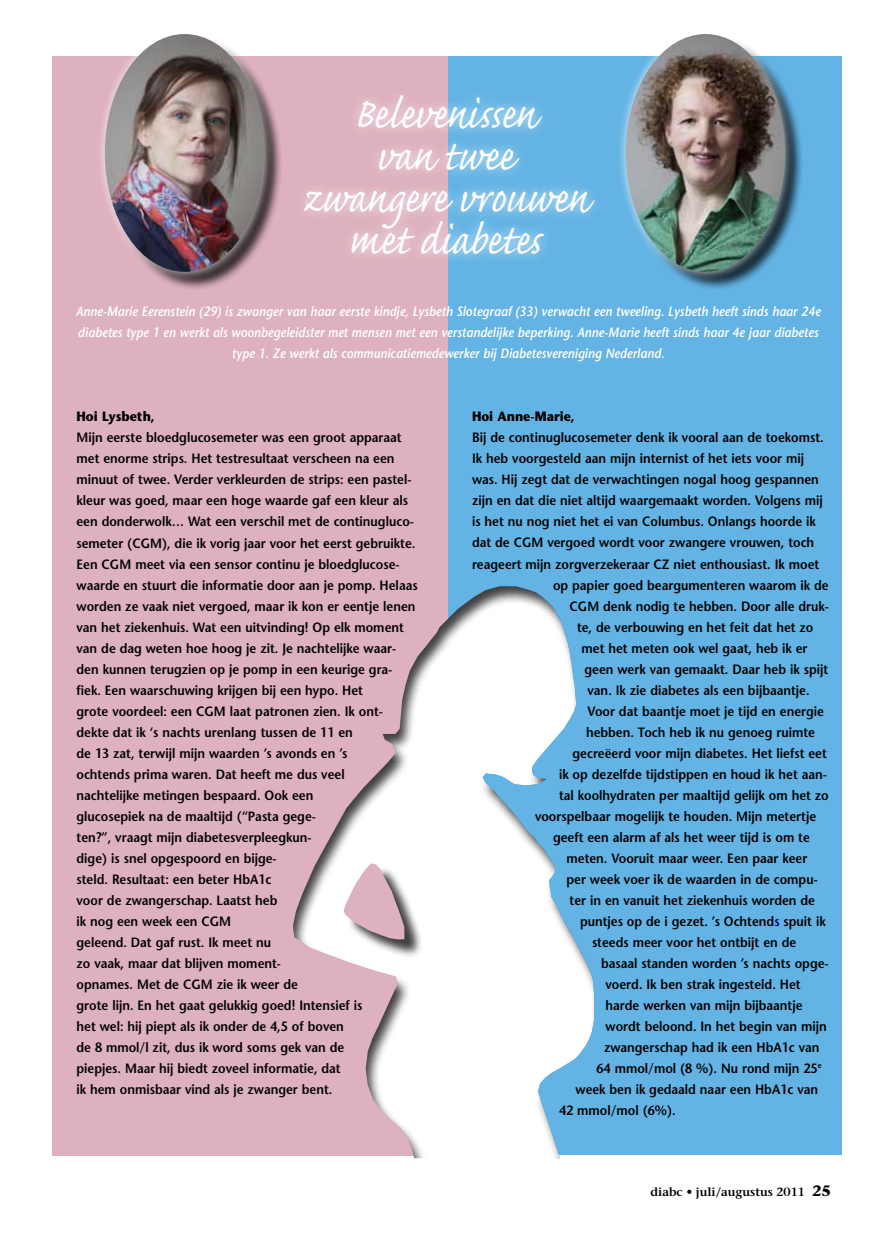
<style>
.page{position:relative;width:893px;height:1234px;background:#fff}
.page>*{position:absolute;margin:0;border:0;box-sizing:border-box;transform-origin:0 0}
.t1{font:54px/42px "Caflisch Script Web";color:#fff;text-align:center;scale:.9 1}
.t2{font:600 13.5px/21px "Stone Sans";color:#000;scale:.92 1}
.t3{font:italic 600 13.5px/21px "Stone Sans";color:#fff;text-align:center;scale:.9 1}
.t4{font:700 13.5px "Stone Sans";color:#000;scale:.92 1}
.t5{font:600 12px "Stone Serif";color:#000}
.s1{color:#000080}
.s2{font-weight:700;font-size:15px}
</style>
<div class="page">
<div style="left:448px;top:56px;width:394px;height:1098px;background:#63b3e4"></div>
<div style="left:53px;top:56px;width:395px;height:1099px;background:#ddb1bd"></div>
<div style="left:292px;top:585px;width:304px;height:574px;background:#000;opacity:.75"></div>
<div style="left:294px;top:85px;width:311px;height:180px;background:#fff;opacity:.75"></div>
<div style="left:346px;top:865px;width:77px;height:92px;background:#000;opacity:.75"></div>
<svg style="left:344px;top:863px;width:60px;height:76px"></svg>
<div style="left:628px;top:36px;width:176px;height:254px;background:#000;opacity:.75"></div>
<div style="left:616px;top:25px;width:179px;height:256px;background:#fff;opacity:.75"></div>
<img style="left:626px;top:34px;width:159px;height:238px">
<div style="left:107px;top:36px;width:176px;height:254px;background:#000;opacity:.75"></div>
<div style="left:95px;top:25px;width:179px;height:256px;background:#fff;opacity:.75"></div>
<img style="left:105px;top:34px;width:159px;height:238px">
<h1 class="t1" style="left:302px;top:95px;width:320px">Belevenissen<br>van twee zwangere vrouwen met diabetes</h1>
<p class="t3" style="left:76px;top:301px;width:829px">Anne-Marie Eerenstein (29) is zwanger van haar eerste kindje, Lysbeth Slotegraaf (33) verwacht een tweeling. Lysbeth heeft sinds haar 24e diabetes type 1 en werkt als woonbegeleidster met mensen met een verstandelijke beperking. Anne-Marie heeft sinds haar 4e jaar diabetes type 1. Ze werkt als communicatiemedewerker bij Diabetesvereniging Nederland.</p>
<p class="t4" style="left:77px;top:408px;width:87px">Hoi Lysbeth,</p>
<p class="t2" style="left:77px;top:427px;width:372px">Mijn eerste bloedglucosemeter was een groot apparaat met enorme strips. Het testresultaat verscheen na een minuut of twee. Verder verkleurden de strips: een pastel&shy;kleur was goed, maar een hoge waarde gaf een kleur als een donderwolk… Wat een verschil met de continugluco&shy;semeter (CGM), die ik vorig jaar voor het eerst gebruikte.<br>Een CGM meet via een sensor continu je bloedglucose&shy;waarde en stuurt die informatie door aan je pomp. Helaas worden ze vaak niet vergoed, maar ik kon er eentje lenen van het ziekenhuis. Wat een uitvinding! Op elk moment van de dag weten hoe hoog je zit. Je nachtelijke waar&shy;den kunnen terugzien op je pomp in een keurige gra&shy;fiek. Een waarschuwing krijgen bij een hypo. Het<br>grote voordeel: een CGM laat patronen zien. Ik ont&shy;dekte dat ik ‘s nachts urenlang tussen de 11 en<br>de 13 zat, terwijl mijn waarden ’s avonds en ’s<br>ochtends prima waren. Dat heeft me dus veel<br>nachtelijke metingen bespaard. Ook een<br>glucosepiek na de maaltijd (“Pasta gege-<br>ten?”, vraagt mijn diabetesverpleegkun-<br>dige) is snel opgespoord en bijge-<br>steld. Resultaat: een beter HbA1c<br>voor de zwangerschap. Laatst heb<br>ik nog een week een CGM<br>geleend. Dat gaf rust. Ik meet nu<br>zo vaak, maar dat blijven moment-<br>opnames. Met de CGM zie ik weer de<br>grote lijn. En het gaat gelukkig goed! Intensief is<br>het wel: hij piept als ik onder de 4,5 of boven<br>de 8 mmol/l zit, dus ik word soms gek van de<br>piepjes. Maar hij biedt zoveel informatie, dat<br>ik hem onmisbaar vind als je zwanger bent.</p>
<p class="t4" style="left:472px;top:408px;width:113px">Hoi Anne-Marie,</p>
<p class="t2" style="left:472px;top:427px;width:384px">Bij de continuglucosemeter denk ik vooral aan de toekomst.</p>
<p class="t2" style="left:472px;top:448px;width:362px">Ik heb voorgesteld aan mijn internist of het iets voor mij</p>
<p class="t2" style="left:472px;top:469px;width:379px">was. Hij zegt dat de verwachtingen nogal hoog gespannen</p>
<p class="t2" style="left:472px;top:490px;width:383px">zijn en dat die niet altijd waargemaakt worden. Volgens mij</p>
<p class="t2" style="left:472px;top:511px;width:375px">is het nu nog niet het ei van Columbus. Onlangs hoorde ik</p>
<p class="t2" style="left:472px;top:532px;width:374px">dat de CGM vergoed wordt voor zwangere vrouwen, toch</p>
<p class="t2" style="left:472px;top:553px;width:379px">reageert mijn zorgverzekeraar CZ niet enthousiast. Ik moet</p>
<p class="t2" style="left:553px;top:574px;width:301px">op papier goed beargumenteren waarom ik de</p>
<p class="t2" style="left:569px;top:595px;width:284px">CGM denk nodig te hebben. Door alle druk-</p>
<p class="t2" style="left:577px;top:616px;width:258px">te, de verbouwing en het feit dat het zo</p>
<p class="t2" style="left:581px;top:637px;width:247px">met het meten ook wel gaat, heb ik er</p>
<p class="t2" style="left:584px;top:658px;width:266px">geen werk van gemaakt. Daar heb ik spijt</p>
<p class="t2" style="left:587px;top:679px;width:243px">van. Ik zie diabetes als een bijbaantje.</p>
<p class="t2" style="left:587px;top:700px;width:259px">Voor dat baantje moet je tijd en energie</p>
<p class="t2" style="left:586px;top:721px;width:250px">hebben. Toch heb ik nu genoeg ruimte</p>
<p class="t2" style="left:572px;top:742px;width:278px">gecreëerd voor mijn diabetes. Het liefst eet</p>
<p class="t2" style="left:559px;top:763px;width:293px">ik op dezelfde tijdstippen en houd ik het aan-</p>
<p class="t2" style="left:559px;top:784px;width:295px">tal koolhydraten per maaltijd gelijk om het zo</p>
<p class="t2" style="left:535px;top:805px;width:307px">voorspelbaar mogelijk te houden. Mijn metertje</p>
<p class="t2" style="left:553px;top:826px;width:281px">geeft een alarm af als het weer tijd is om te</p>
<p class="t2" style="left:566px;top:847px;width:263px">meten. Vooruit maar weer. Een paar keer</p>
<p class="t2" style="left:566px;top:868px;width:275px">per week voer ik de waarden in de compu-</p>
<p class="t2" style="left:569px;top:889px;width:268px">ter in en vanuit het ziekenhuis worden de</p>
<p class="t2" style="left:580px;top:910px;width:269px">puntjes op de i gezet. ’s Ochtend<span class="s1">s</span> spuit ik</p>
<p class="t2" style="left:592px;top:931px;width:224px">steeds meer voor het ontbijt en de</p>
<p class="t2" style="left:601px;top:952px;width:249px">basaal standen worden ’s nachts opge-</p>
<p class="t2" style="left:605px;top:973px;width:214px">voerd. Ik ben strak ingesteld. Het</p>
<p class="t2" style="left:605px;top:994px;width:216px">harde werken van mijn bijbaantje</p>
<p class="t2" style="left:605px;top:1015px;width:242px">wordt beloond. In het begin van mijn</p>
<p class="t2" style="left:604px;top:1036px;width:236px">zwangerschap had ik een HbA1c van</p>
<p class="t2" style="left:596px;top:1057px;width:246px">64 mmol/mol (8 %). Nu rond mijn 25<sup>e</sup></p>
<p class="t2" style="left:575px;top:1078px;width:265px">week ben ik gedaald naar een HbA1c van</p>
<p class="t2" style="left:559px;top:1099px;width:128px">42 mmol/mol (6%).</p>
<p class="t5" style="left:650px;top:1184px;width:182px">diabc • juli/augustus 2011 <span class="s2">25</span></p>
</div>
